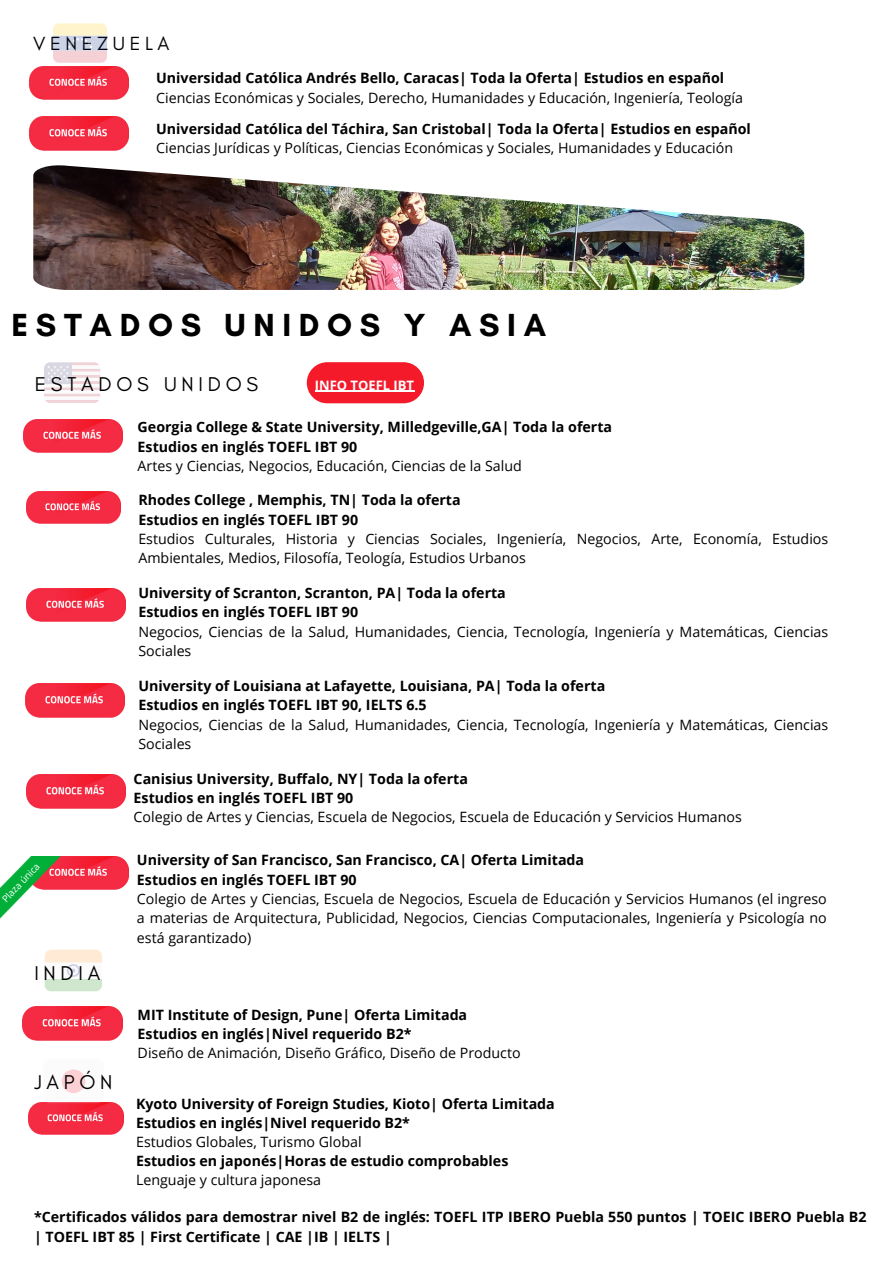
<style>
.page{position:relative;width:894px;height:1264px;background:#fff}
.page>*{position:absolute;margin:0;border:0;box-sizing:border-box;transform-origin:0 0}
.t1{font:700 32.55px "Glacial Indifference";letter-spacing:.235em;color:#000}
.t2{font:20.4px "Glacial Indifference";letter-spacing:.235em;color:#000}
.t3{font:19.35px "Glacial Indifference";letter-spacing:.235em;color:#000}
.t4{font:700 14.25px/19.4px "Open Sans";color:#000}
.t5{font:14.25px/19.4px "Open Sans";color:#000}
.t6{font:700 13.05px "Open Sans";color:#fff}
.t7{font:9.6px "Open Sans";color:#fff}
</style>
<div class="page">
<img style="left:24px;top:419px;width:99px;height:34px">
<img style="left:26px;top:492px;width:95px;height:31px">
<img style="left:26px;top:588px;width:99px;height:34px">
<img style="left:25px;top:683px;width:99px;height:34px">
<img style="left:26px;top:774px;width:99px;height:34px">
<img style="left:23px;top:1006px;width:99px;height:34px">
<img style="left:29px;top:1102px;width:94px;height:32px">
<svg style="left:44px;top:362px;width:56px;height:41px"></svg>
<svg style="left:45px;top:949px;width:57px;height:42px"></svg>
<div style="left:43px;top:1059px;width:61px;height:44px;background:#fbfbfb;border-radius:7px"></div>
<svg style="left:62px;top:1069px;width:23px;height:24px"></svg>
<div style="left:307px;top:362px;width:117px;height:41px;background:#f41a2a;border-radius:21px"></div>
<hr style="left:315px;top:390px;width:99px;height:2px;background:#fff">
<svg style="left:53px;top:23px;width:54px;height:40px;background:#e9deda"></svg>
<img style="left:29px;top:66px;width:99px;height:34px">
<img style="left:29px;top:117px;width:99px;height:33px">
<img style="left:33px;top:165px;width:770px;height:125px">
<img style="left:61px;top:856px;width:67px;height:33px">
<img style="left:0;top:856px;width:61px;height:63px">
<svg style="left:0;top:857px;width:47px;height:53px"></svg>
<h3 class="t3" style="left:33px;top:31px;width:138px">VENEZUELA</h3>
<p class="t4" style="left:156px;top:68px;width:569px">Universidad Católica Andrés Bello, Caracas| Toda la Oferta| Estudios en español</p>
<p class="t5" style="left:156px;top:87px;width:588px">Ciencias Económicas y Sociales, Derecho, Humanidades y Educación, Ingeniería, Teología</p>
<p class="t4" style="left:156px;top:119px;width:596px">Universidad Católica del Táchira, San Cristobal| Toda la Oferta| Estudios en español</p>
<p class="t5" style="left:156px;top:138px;width:578px">Ciencias Jurídicas y Políticas, Ciencias Económicas y Sociales, Humanidades y Educación</p>
<h1 class="t1" style="left:12px;top:305px;width:536px">ESTADOS UNIDOS Y ASIA</h1>
<h2 class="t2" style="left:35px;top:371px;width:225px">ESTADOS UNIDOS</h2>
<p class="t6" style="left:315px;top:375px;width:101px">INFO TOEFL IBT</p>
<p class="t4" style="left:138px;top:417px;width:476px">Georgia College &amp; State University, Milledgeville,GA| Toda la oferta<br>Estudios en inglés TOEFL IBT 90</p>
<p class="t5" style="left:138px;top:456px;width:385px">Artes y Ciencias, Negocios, Educación, Ciencias de la Salud</p>
<p class="t4" style="left:138px;top:490px;width:324px">Rhodes College , Memphis, TN| Toda la oferta<br>Estudios en inglés TOEFL IBT 90</p>
<p class="t5" style="left:138px;top:528px;width:691px">Estudios Culturales, Historia y Ciencias Sociales, Ingeniería, Negocios, Arte, Economía, Estudios<br>Ambientales, Medios, Filosofía, Teología, Estudios Urbanos</p>
<p class="t7" style="left:-1px;top:896px;width:51px;rotate:-47deg">Plaza única</p>
<h2 class="t2" style="left:34px;top:960px;width:68px">INDIA</h2>
<h2 class="t2" style="left:34px;top:1069px;width:80px">JAPÓN</h2>
<p class="t4" style="left:138px;top:582px;width:369px">University of Scranton, Scranton, PA| Toda la oferta<br>Estudios en inglés TOEFL IBT 90</p>
<p class="t5" style="left:138px;top:621px;width:691px">Negocios, Ciencias de la Salud, Humanidades, Ciencia, Tecnología, Ingeniería y Matemáticas, Ciencias<br>Sociales</p>
<p class="t4" style="left:138px;top:675px;width:468px">University of Louisiana at Lafayette, Louisiana, PA| Toda la oferta<br>Estudios en inglés TOEFL IBT 90, IELTS 6.5</p>
<p class="t5" style="left:138px;top:714px;width:691px">Negocios, Ciencias de la Salud, Humanidades, Ciencia, Tecnología, Ingeniería y Matemáticas, Ciencias<br>Sociales</p>
<p class="t4" style="left:134px;top:768px;width:336px">Canisius University, Buffalo, NY| Toda la oferta<br>Estudios en inglés TOEFL IBT 90</p>
<p class="t5" style="left:134px;top:807px;width:609px">Colegio de Artes y Ciencias, Escuela de Negocios, Escuela de Educación y Servicios Humanos</p>
<p class="t4" style="left:137px;top:850px;width:448px">University of San Francisco, San Francisco, CA| Oferta Limitada<br>Estudios en inglés TOEFL IBT 90</p>
<p class="t5" style="left:137px;top:888px;width:691px;text-align:justify">Colegio de Artes y Ciencias, Escuela de Negocios, Escuela de Educación y Servicios Humanos (el ingreso a materias de Arquitectura, Publicidad, Negocios, Ciencias Computacionales, Ingeniería y Psicología no está garantizado)</p>
<p class="t4" style="left:138px;top:1004px;width:331px">MIT Institute of Design, Pune| Oferta Limitada<br>Estudios en inglés|Nivel requerido B2*</p>
<p class="t5" style="left:138px;top:1043px;width:384px">Diseño de Animación, Diseño Gráfico, Diseño de Producto</p>
<p class="t4" style="left:136px;top:1093px;width:420px">Kyoto University of Foreign Studies, Kioto| Oferta Limitada<br>Estudios en inglés|Nivel requerido B2*</p>
<p class="t5" style="left:136px;top:1131px;width:227px">Estudios Globales, Turismo Global</p>
<p class="t4" style="left:136px;top:1150px;width:373px">Estudios en japonés|Horas de estudio comprobables</p>
<p class="t5" style="left:136px;top:1169px;width:186px">Lenguaje y cultura japonesa</p>
<p class="t4" style="left:34px;top:1207px;width:833px">*Certificados válidos para demostrar nivel B2 de inglés: TOEFL ITP IBERO Puebla 550 puntos | TOEIC IBERO Puebla B2 | TOEFL IBT 85 | First Certificate | CAE |IB | IELTS |</p>
</div>
